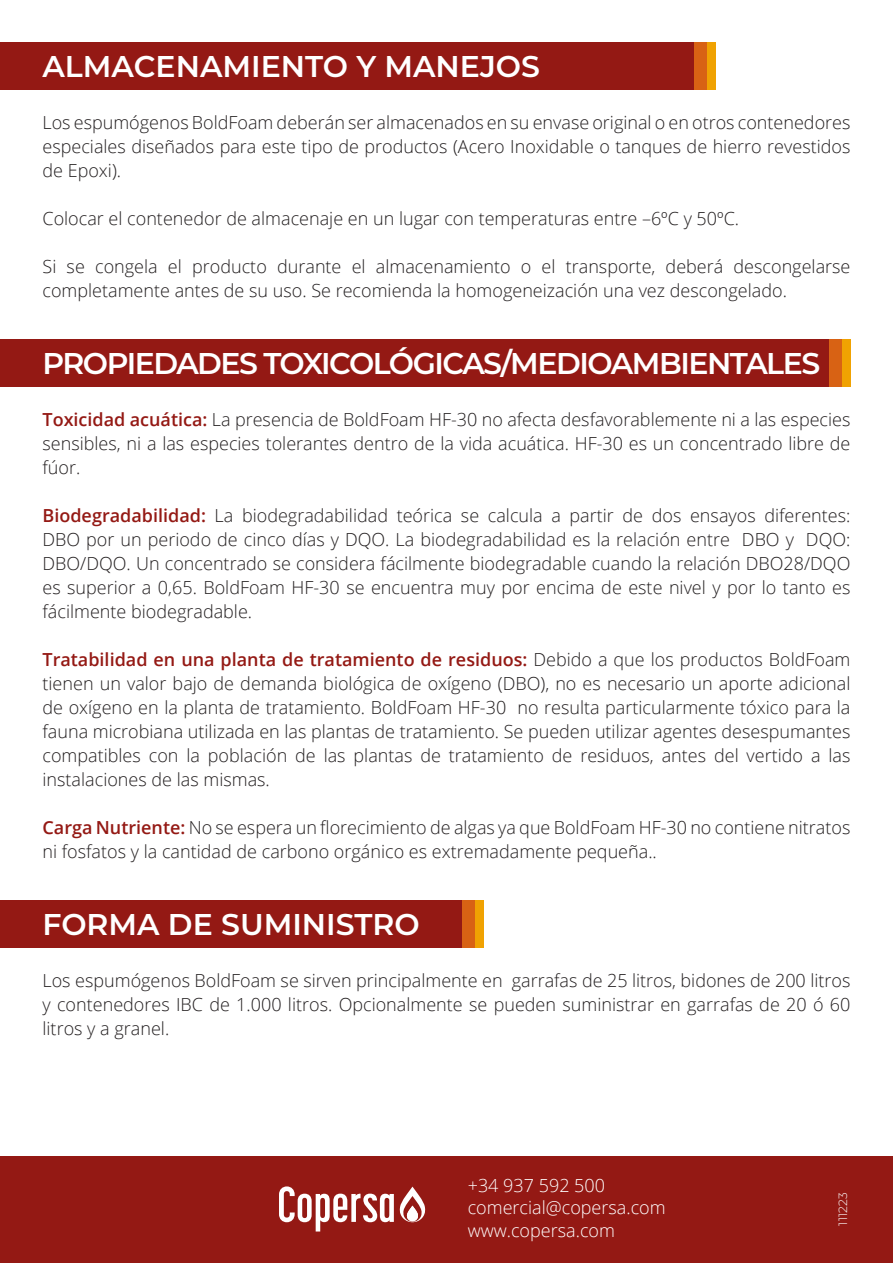
<style>
.page{position:relative;width:893px;height:1263px;background:#fff}
.page>*{position:absolute;margin:0;border:0;box-sizing:border-box;transform-origin:0 0}
.t1{font:600 30px "Montserrat";letter-spacing:-.05em;color:#fff}
.t2{font:600 30px "Montserrat";color:#fff}
.t3{font:300 18px/24px "Open Sans";color:#231f20;text-align:justify}
.t4{font:300 18px/22.5px "Open Sans";color:#fff}
.t5{font:300 12px "Montserrat";color:#fff}
.s1{font-weight:600;color:#941914}
</style>
<div class="page">
<div style="left:0;top:43px;width:698px;height:47px;background:#941914"></div>
<div style="left:707px;top:43px;width:8px;height:47px;background:#f0a202"></div>
<div style="left:694px;top:43px;width:13px;height:47px;background:#d86214"></div>
<div style="left:0;top:339px;width:836px;height:48px;background:#941914"></div>
<div style="left:842px;top:339px;width:8px;height:48px;background:#f0a202"></div>
<div style="left:829px;top:339px;width:13px;height:48px;background:#d86214"></div>
<div style="left:0;top:900px;width:481px;height:48px;background:#941914"></div>
<div style="left:475px;top:900px;width:8px;height:48px;background:#f0a202"></div>
<div style="left:462px;top:900px;width:13px;height:48px;background:#d86214"></div>
<div style="left:0;top:1157px;width:893px;height:106px;background:#941914"></div>
<svg style="left:279px;top:1186px;width:147px;height:45px"></svg>
<h1 class="t2" style="left:43px;top:45px;width:499px">ALMACENAMIENTO Y MANEJOS</h1>
<p class="t3" style="left:43px;top:110px;width:809px">Los espumógenos BoldFoam deberán ser almacenados en su envase original o en otros contenedores especiales diseñados para este tipo de productos (Acero Inoxidable o tanques de hierro revestidos de Epoxi).</p>
<p class="t3" style="left:43px;top:206px;width:698px">Colocar el contenedor de almacenaje en un lugar con temperaturas entre –6ºC y 50ºC.</p>
<p class="t3" style="left:43px;top:254px;width:809px">Si se congela el producto durante el almacenamiento o el transporte, deberá descongelarse completamente antes de su uso. Se recomienda la homogeneización una vez descongelado.</p>
<h1 class="t1" style="left:43px;top:342px;width:779px">PROPIEDADES TOXICOLÓGICAS/MEDIOAMBIENTALES</h1>
<p class="t3" style="left:43px;top:407px;width:809px"><span class="s1">Toxicidad acuática:</span> La presencia de BoldFoam HF-30 no afecta desfavorablemente ni a las especies sensibles, ni a las especies tolerantes dentro de la vida acuática. HF-30 es un concentrado libre de fúor.</p>
<p class="t3" style="left:43px;top:503px;width:809px"><span class="s1">Biodegradabilidad:</span> La biodegradabilidad teórica se calcula a partir de dos ensayos diferentes:<br>DBO por un periodo de cinco días y DQO. La biodegradabilidad es la relación entre DBO y DQO:<br>DBO/DQO. Un concentrado se considera fácilmente biodegradable cuando la relación DBO28/DQO es superior a 0,65. BoldFoam HF-30 se encuentra muy por encima de este nivel y por lo tanto es fácilmente biodegradable.</p>
<p class="t3" style="left:43px;top:647px;width:809px"><span class="s1">Tratabilidad en una planta de tratamiento de residuos:</span> Debido a que los productos BoldFoam tienen un valor bajo de demanda biológica de oxígeno (DBO), no es necesario un aporte adicional de oxígeno en la planta de tratamiento. BoldFoam HF-30 no resulta particularmente tóxico para la fauna microbiana utilizada en las plantas de tratamiento. Se pueden utilizar agentes desespumantes compatibles con la población de las plantas de tratamiento de residuos, antes del vertido a las instalaciones de las mismas.</p>
<p class="t3" style="left:43px;top:815px;width:809px"><span class="s1">Carga Nutriente:</span> No se espera un florecimiento de algas ya que BoldFoam HF-30 no contiene nitratos ni fosfatos y la cantidad de carbono orgánico es extremadamente pequeña..</p>
<h1 class="t2" style="left:43px;top:903px;width:379px">FORMA DE SUMINISTRO</h1>
<p class="t3" style="left:43px;top:968px;width:809px">Los espumógenos BoldFoam se sirven principalmente en garrafas de 25 litros, bidones de 200 litros y contenedores IBC de 1.000 litros. Opcionalmente se pueden suministrar en garrafas de 20 ó 60 litros y a granel.</p>
<p class="t4" style="left:468px;top:1174px;width:199px">+34 937 592 500 comercial@copersa.com www.copersa.com</p>
<p class="t5" style="left:835px;top:1225px;width:34px;rotate:-90deg">111223</p>
</div>
